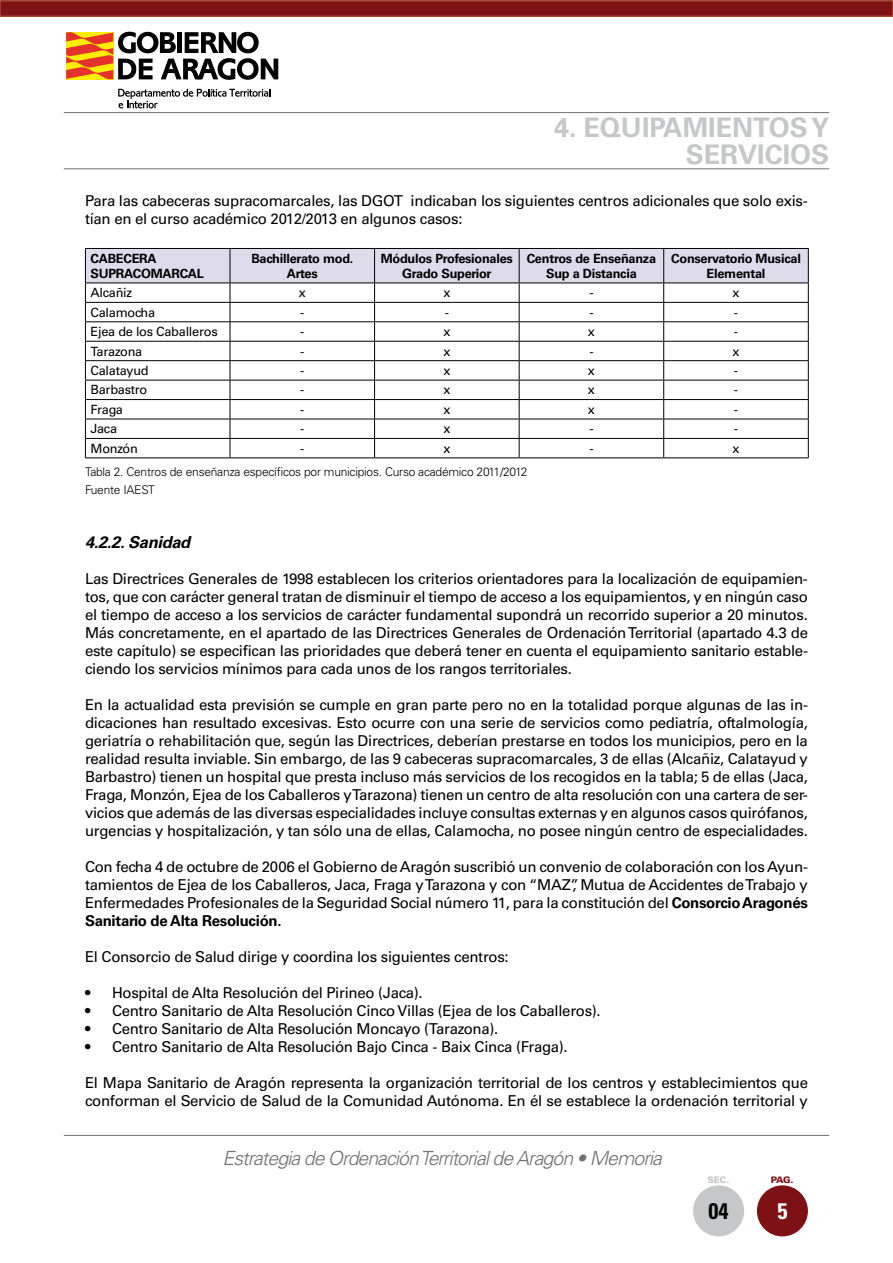
<style>
.page{position:relative;width:893px;height:1263px;background:#fff}
.page>*{position:absolute;margin:0;border:0;box-sizing:border-box;transform-origin:0 0}
.t1{font:700 27px/27px "Univers LT Std";color:#c6c7c8;text-align:right}
.t2{font:700 condensed 22.5px "Univers LT Std";color:#000}
.t3{font:700 condensed 22.5px "Univers LT Std";color:#fff}
.t4{font:italic 300 19.5px "Univers LT Std";letter-spacing:-.05em;color:#707172}
.t5{font:italic 700 16.5px "Univers LT Std";letter-spacing:-.02em;color:#000}
.t6{font:15px/18px "Univers LT Std";letter-spacing:-.02em;color:#000;text-align:justify}
.t7{font:700 12.75px/15px "Univers LT Std";letter-spacing:-.02em;color:#000;text-align:center}
.t8{font:12.75px "Univers LT Std";letter-spacing:-.02em;color:#000}
.t9{font:300 12px/18px "Univers LT Std";letter-spacing:-.02em;color:#000}
.t10{font:900 9px "Univers LT Std";color:#c6c7c8}
.t11{font:900 9px "Univers LT Std";color:#7e1114}
.s1{font-weight:700}
</style>
<div class="page">
<div style="left:0;top:1px;width:893px;height:15px;background:#7e1114"></div>
<div style="left:0;top:0;width:893px;height:17px;border:2px solid #a14d38"></div>
<svg style="left:118px;top:89px;width:152px;height:19px"></svg>
<svg style="left:66px;top:32px;width:212px;height:48px"></svg>
<hr style="left:64px;top:168px;width:765px;height:1px;background:#707172">
<hr style="left:64px;top:1135px;width:765px;height:1px;background:#707172">
<div style="left:757px;top:1185px;width:51px;height:51px;background:#7e1114;border-radius:50%"></div>
<div style="left:693px;top:1185px;width:51px;height:51px;background:#c6c7c8;border-radius:50%"></div>
<hr style="left:64px;top:112px;width:765px;height:1px;background:#707172">
<svg style="left:85px;top:248px;width:724px;height:209px"></svg>
<hr style="left:85px;top:457px;width:145px;height:1px;background:#000">
<hr style="left:230px;top:457px;width:145px;height:1px;background:#000">
<hr style="left:375px;top:457px;width:144px;height:1px;background:#000">
<hr style="left:519px;top:457px;width:145px;height:1px;background:#000">
<hr style="left:664px;top:457px;width:145px;height:1px;background:#000">
<h1 class="t1" style="left:554px;top:114px;width:277px">4. EQUIPAMIENTOS Y<br>SERVICIOS</h1>
<p class="t6" style="left:85px;top:192px;width:724px">Para las cabeceras supracomarcales, las DGOT indicaban los siguientes centros adicionales que solo exis&shy;tían en el curso académico 2012/2013 en algunos casos:</p>
<p class="t7" style="left:91px;top:251px;width:115px;text-align:left">CABECERA<br>SUPRACOMARCAL</p>
<p class="t7" style="left:251px;top:251px;width:104px">Bachillerato mod.<br>Artes</p>
<p class="t7" style="left:381px;top:251px;width:134px">Módulos Profesionales<br>Grado Superior</p>
<p class="t7" style="left:527px;top:251px;width:131px">Centros de Enseñanza<br>Sup a Distancia</p>
<p class="t7" style="left:671px;top:251px;width:131px">Conservatorio Musical<br>Elemental</p>
<p class="t8" style="left:91px;top:285px;width:43px">Alcañiz</p>
<p class="t8" style="left:299px;top:285px;width:9px">x</p>
<p class="t8" style="left:443px;top:285px;width:9px">x</p>
<p class="t8" style="left:589px;top:285px;width:6px">-</p>
<p class="t8" style="left:732px;top:285px;width:9px">x</p>
<p class="t8" style="left:91px;top:305px;width:66px">Calamocha</p>
<p class="t8" style="left:300px;top:305px;width:6px">-</p>
<p class="t8" style="left:445px;top:305px;width:6px">-</p>
<p class="t8" style="left:589px;top:305px;width:6px">-</p>
<p class="t8" style="left:734px;top:305px;width:6px">-</p>
<p class="t8" style="left:91px;top:324px;width:129px">Ejea de los Caballeros</p>
<p class="t8" style="left:300px;top:324px;width:6px">-</p>
<p class="t8" style="left:443px;top:324px;width:9px">x</p>
<p class="t8" style="left:588px;top:324px;width:9px">x</p>
<p class="t8" style="left:734px;top:324px;width:6px">-</p>
<p class="t8" style="left:91px;top:343px;width:53px">Tarazona</p>
<p class="t8" style="left:300px;top:343px;width:6px">-</p>
<p class="t8" style="left:443px;top:343px;width:9px">x</p>
<p class="t8" style="left:589px;top:343px;width:6px">-</p>
<p class="t8" style="left:732px;top:343px;width:9px">x</p>
<p class="t8" style="left:91px;top:363px;width:60px">Calatayud</p>
<p class="t8" style="left:300px;top:363px;width:6px">-</p>
<p class="t8" style="left:443px;top:363px;width:9px">x</p>
<p class="t8" style="left:588px;top:363px;width:9px">x</p>
<p class="t8" style="left:734px;top:363px;width:6px">-</p>
<p class="t8" style="left:91px;top:382px;width:58px">Barbastro</p>
<p class="t8" style="left:300px;top:382px;width:6px">-</p>
<p class="t8" style="left:443px;top:382px;width:9px">x</p>
<p class="t8" style="left:588px;top:382px;width:9px">x</p>
<p class="t8" style="left:734px;top:382px;width:6px">-</p>
<p class="t8" style="left:91px;top:402px;width:34px">Fraga</p>
<p class="t8" style="left:300px;top:402px;width:6px">-</p>
<p class="t8" style="left:443px;top:402px;width:9px">x</p>
<p class="t8" style="left:588px;top:402px;width:9px">x</p>
<p class="t8" style="left:734px;top:402px;width:6px">-</p>
<p class="t8" style="left:91px;top:421px;width:28px">Jaca</p>
<p class="t8" style="left:300px;top:421px;width:6px">-</p>
<p class="t8" style="left:443px;top:421px;width:9px">x</p>
<p class="t8" style="left:589px;top:421px;width:6px">-</p>
<p class="t8" style="left:734px;top:421px;width:6px">-</p>
<p class="t8" style="left:91px;top:441px;width:49px">Monzón</p>
<p class="t8" style="left:300px;top:441px;width:6px">-</p>
<p class="t8" style="left:443px;top:441px;width:9px">x</p>
<p class="t8" style="left:589px;top:441px;width:6px">-</p>
<p class="t8" style="left:732px;top:441px;width:9px">x</p>
<p class="t9" style="left:85px;top:463px;width:444px">Tabla 2. Centros de enseñanza específicos por municipios. Curso académico 2011/2012<br>Fuente IAEST</p>
<p class="t5" style="left:85px;top:533px;width:107px">4.2.2. Sanidad</p>
<p class="t6" style="left:85px;top:570px;width:724px">Las Directrices Generales de 1998 establecen los criterios orientadores para la localización de equipamien&shy;tos, que con carácter general tratan de disminuir el tiempo de acceso a los equipamientos, y en ningún caso el tiempo de acceso a los servicios de carácter fundamental supondrá un recorrido superior a 20 minutos.<br>Más concretamente, en el apartado de las Directrices Generales de Ordenación Territorial (apartado 4.3 de este capítulo) se especifican las prioridades que deberá tener en cuenta el equipamiento sanitario estable&shy;ciendo los servicios mínimos para cada unos de los rangos territoriales.</p>
<p class="t6" style="left:85px;top:696px;width:724px">En la actualidad esta previsión se cumple en gran parte pero no en la totalidad porque algunas de las in&shy;dicaciones han resultado excesivas. Esto ocurre con una serie de servicios como pediatría, oftalmología, geriatría o rehabilitación que, según las Directrices, deberían prestarse en todos los municipios, pero en la realidad resulta inviable. Sin embargo, de las 9 cabeceras supracomarcales, 3 de ellas (Alcañiz, Calatayud y Barbastro) tienen un hospital que presta incluso más servicios de los recogidos en la tabla; 5 de ellas (Jaca, Fraga, Monzón, Ejea de los Caballeros y Tarazona) tienen un centro de alta resolución con una cartera de ser&shy;vicios que además de las diversas especialidades incluye consultas externas y en algunos casos quirófanos, urgencias y hospitalización, y tan sólo una de ellas, Calamocha, no posee ningún centro de especialidades.</p>
<p class="t6" style="left:85px;top:858px;width:724px">Con fecha 4 de octubre de 2006 el Gobierno de Aragón suscribió un convenio de colaboración con los Ayun&shy;tamientos de Ejea de los Caballeros, Jaca, Fraga y Tarazona y con “MAZ”, Mutua de Accidentes de Trabajo y Enfermedades Profesionales de la Seguridad Social número 11, para la constitución del <span class="s1">Consorcio Aragonés Sanitario de Alta Resolución.</span></p>
<p class="t6" style="left:85px;top:948px;width:425px">El Consorcio de Salud dirige y coordina los siguientes centros:</p>
<p class="t6" style="left:85px;top:984px;width:339px">• Hospital de Alta Resolución del Pirineo (Jaca).</p>
<p class="t6" style="left:85px;top:1002px;width:517px">• Centro Sanitario de Alta Resolución Cinco Villas (Ejea de los Caballeros).</p>
<p class="t6" style="left:85px;top:1020px;width:415px">• Centro Sanitario de Alta Resolución Moncayo (Tarazona).</p>
<p class="t6" style="left:85px;top:1038px;width:484px">• Centro Sanitario de Alta Resolución Bajo Cinca - Baix Cinca (Fraga).</p>
<p class="t6" style="left:85px;top:1074px;width:724px">El Mapa Sanitario de Aragón representa la organización territorial de los centros y establecimientos que conforman el Servicio de Salud de la Comunidad Autónoma. En él se establece la ordenación territorial y</p>
<h3 class="t4" style="left:222px;top:1147px;width:441px">Estrategia de Ordenación Territorial de Aragón • Memoria</h3>
<p class="t10" style="left:707px;top:1174px;width:23px">SEC.</p>
<p class="t11" style="left:771px;top:1174px;width:24px">PAG.</p>
<h2 class="t2" style="left:709px;top:1197px;width:21px">04</h2>
<h2 class="t3" style="left:777px;top:1197px;width:11px">5</h2>
</div>
